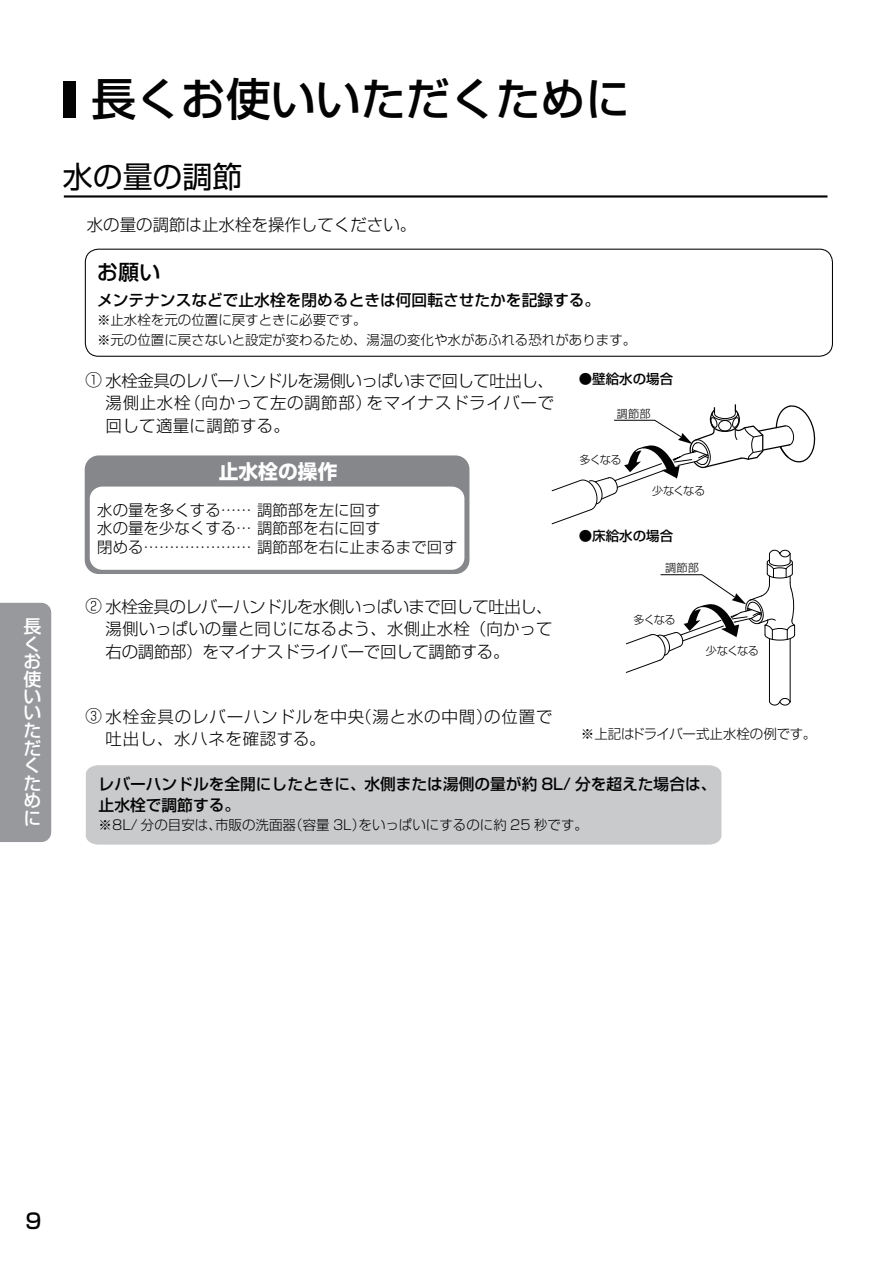
<style>
.page{position:relative;width:893px;height:1263px;background:#fff}
.page>*{position:absolute;margin:0;border:0;box-sizing:border-box;transform-origin:0 0}
.t1{font:45px "Shin Go Pro Medium 90 msp RKSJ H";color:#030303}
.t2{font:30px "Shin Go Pro Regular 90 msp RKSJ H";color:#030303}
.t3{font:21px "Shin Go Pr 6 N Medium 90 msp RKSJ H";color:#030303}
.t4{font:19.8px "Shin Go Pr 6 N Bold 90 msp RKSJ H";color:#fff}
.t5{font:18px/17.4px "Shin Go Pr 6 N Medium 90 msp RKSJ H";color:#fff}
.t6{font:16.5px/22.5px "Shin Go Pr 6 N Light 90 msp RKSJ H";letter-spacing:.005em;color:#030303;text-align:justify}
.t7{font:16.5px/22.5px "Shin Go Pr 6 N Light 90 msp RKSJ H";letter-spacing:.05em;color:#030303}
.t8{font:15.75px/21px "Shin Go Pr 6 N Medium 90 msp RKSJ H";color:#030303}
.t9{font:15.45px/18.6px "Shin Go Pr 6 N Light 90 msp RKSJ H";color:#030303}
.t10{font:13.5px/19.5px "Shin Go Pr 6 N Light 90 msp RKSJ H";color:#030303}
.t11{font:13.5px "Shin Go Pr 6 N Light 90 msp RKSJ H";letter-spacing:-.02em;color:#030303}
.t12{font:13.5px "Shin Go Pr 6 N Medium 90 msp RKSJ H";color:#030303}
.t13{font:11.25px "Shin Go Pr 6 N Light 90 msp RKSJ H";letter-spacing:-.045em;color:#030303}
</style>
<div class="page">
<div style="left:63px;top:82px;width:13px;height:36px;background:#030303"></div>
<hr style="left:64px;top:195px;width:763px;height:3px;background:#030303">
<hr style="left:769px;top:639px;width:1px;height:63px;background:#030303">
<hr style="left:790px;top:639px;width:1px;height:63px;background:#030303">
<svg style="left:769px;top:698px;width:22px;height:8px"></svg>
<div style="left:85px;top:456px;width:384px;height:117px;background:#85878b;border-radius:13px"></div>
<div style="left:85px;top:455px;width:384px;height:119px;border:1px solid #86888b;border-radius:13px"></div>
<div style="left:90px;top:487px;width:374px;height:83px;background:#fff;border-radius:12px"></div>
<div style="left:85px;top:249px;width:748px;height:108px;border:1px solid #030303;border-radius:13px"></div>
<div style="left:86px;top:765px;width:635px;height:80px;background:#c9cacc"></div>
<svg style="left:551px;top:404px;width:265px;height:121px"></svg>
<svg style="left:625px;top:549px;width:170px;height:124px"></svg>
<div style="left:0;top:603px;width:51px;height:239px;background:#98999d"></div>
<p class="t5" style="left:23px;top:620px;width:19px">長くお使いいただくために</p>
<h1 class="t1" style="left:91px;top:82px;width:541px">長くお使いいただくために</h1>
<h2 class="t2" style="left:63px;top:165px;width:181px">水の量の調節</h2>
<p class="t6" style="left:87px;top:216px;width:331px">水の量の調節は止水栓を操作してください。</p>
<p class="t3" style="left:97px;top:265px;width:65px">お願い</p>
<p class="t8" style="left:97px;top:292px;width:505px">メンテナンスなどで止水栓を閉めるときは何回転させたかを記録する。</p>
<p class="t10" style="left:97px;top:312px;width:541px">※止水栓を元の位置に戻すときに必要です。<br>※元の位置に戻さないと設定が変わるため、湯温の変化や水があふれる恐れがあります。</p>
<p class="t6" style="left:106px;top:371px;width:450px;text-indent:-20px">① 水栓金具のレバーハンドルを湯側いっぱいまで回して吐出し、湯側止水栓（向かって左の調節部）をマイナスドライバーで回して適量に調節する。</p>
<p class="t4" style="left:219px;top:464px;width:120px">止水栓の操作</p>
<p class="t9" style="left:97px;top:503px;width:362px">水の量を多くする…… 調節部を左に回す<br>水の量を少なくする… 調節部を右に回す<br>閉める………………… 調節部を右に止まるまで回す</p>
<p class="t6" style="left:106px;top:598px;width:449px;text-indent:-20px">② 水栓金具のレバーハンドルを水側いっぱいまで回して吐出し、湯側いっぱいの量と同じになるよう、水側止水栓（向かって右の調節部）をマイナスドライバーで回して調節する。</p>
<p class="t12" style="left:579px;top:374px;width:96px">●壁給水の場合</p>
<p class="t13" style="left:617px;top:409px;width:35px">調節部</p>
<p class="t13" style="left:580px;top:456px;width:44px">多くなる</p>
<p class="t13" style="left:652px;top:486px;width:55px">少なくなる</p>
<p class="t12" style="left:579px;top:531px;width:96px">●床給水の場合</p>
<p class="t13" style="left:665px;top:564px;width:35px">調節部</p>
<p class="t13" style="left:633px;top:616px;width:44px">多くなる</p>
<p class="t13" style="left:706px;top:646px;width:55px">少なくなる</p>
<p class="t7" style="left:106px;top:707px;width:448px;text-indent:-20px">③ 水栓金具のレバーハンドルを中央（湯と水の中間）の位置で吐出し、水ハネを確認する。</p>
<p class="t11" style="left:581px;top:728px;width:237px">※上記はドライバー式止水栓の例です。</p>
<p class="t8" style="left:99px;top:775px;width:619px">レバーハンドルを全開にしたときに、水側または湯側の量が約 8L/ 分を超えた場合は、止水栓で調節する。</p>
<p class="t10" style="left:99px;top:817px;width:491px">※8L/ 分の目安は、市販の洗面器（容量 3L）をいっぱいにするのに約 25 秒です。</p>
<p class="t3" style="left:25px;top:1214px;width:17px">9</p>
</div>
